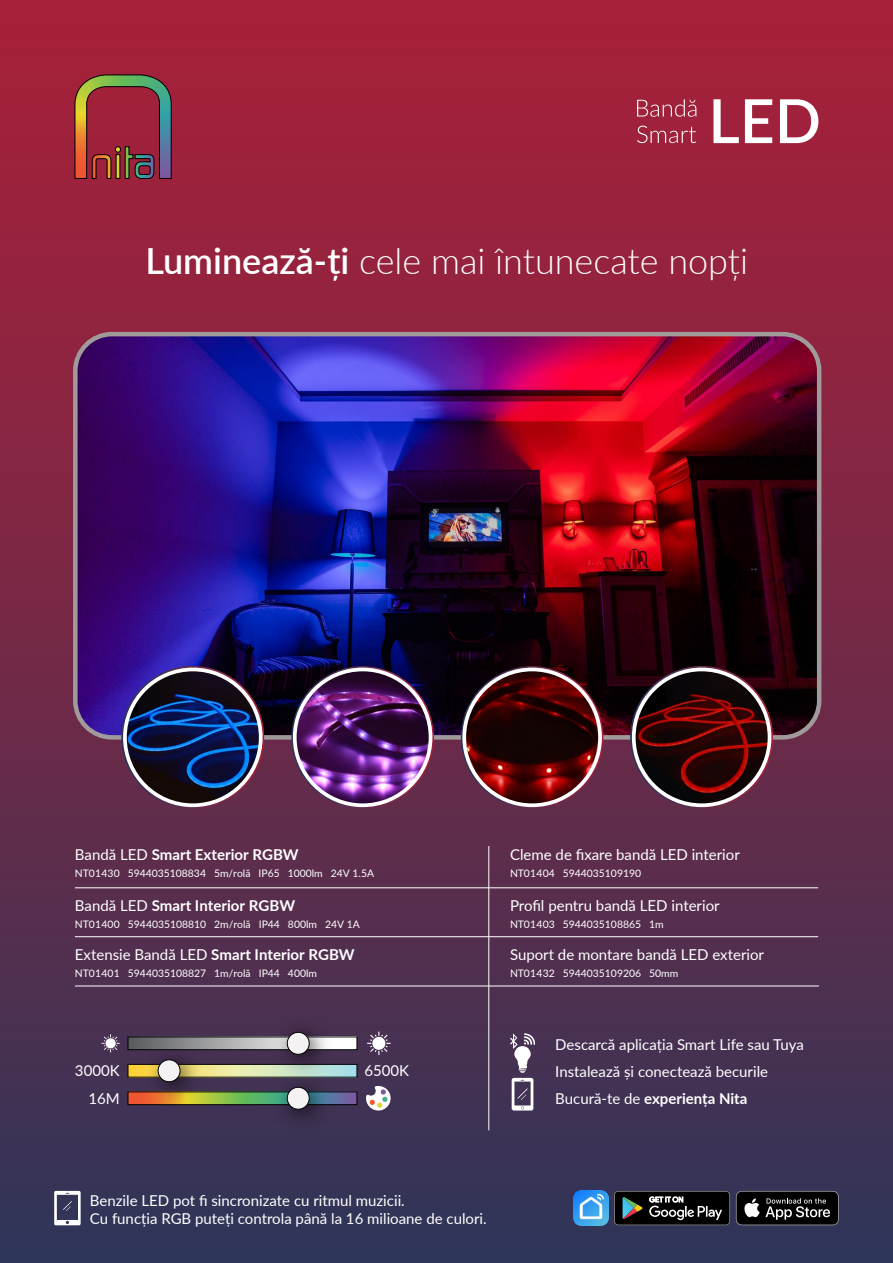
<style>
.page{position:relative;width:893px;height:1263px;background:#fff}
.page>*{position:absolute;margin:0;border:0;box-sizing:border-box;transform-origin:0 0}
.t1{font:300 36px "Lato";color:#fff}
.t2{font:15px/27px "Lato";color:#fff}
.t3{font:700 15px "Lato";color:#fff}
.t4{font:10.35px "Lato";color:#fff}
.s1{font-weight:600}
.s2{font-weight:400}
.s3{font-weight:700}
</style>
<div class="page">
<div style="left:0;top:0;width:893px;height:1263px;background:linear-gradient(to bottom,#af1e38,#333557)"></div>
<img style="left:75px;top:334px;width:744px;height:403px">
<div style="left:73px;top:332px;width:748px;height:408px;border:4px solid #a09a9a;border-radius:37px"></div>
<svg style="left:614px;top:1191px;width:116px;height:34px;background:#2b2d2c"></svg>
<svg style="left:736px;top:1191px;width:103px;height:34px;background:#2e2e2e"></svg>
<img style="left:574px;top:1191px;width:34px;height:34px">
<svg style="left:54px;top:1191px;width:27px;height:34px"></svg>
<svg style="left:130px;top:1094px;width:225px;height:9px"></svg>
<div style="left:128px;top:1092px;width:229px;height:13px;border:1px solid #000"></div>
<svg style="left:130px;top:1066px;width:225px;height:9px"></svg>
<div style="left:128px;top:1064px;width:229px;height:13px;border:1px solid #000"></div>
<svg style="left:130px;top:1039px;width:225px;height:9px"></svg>
<div style="left:128px;top:1037px;width:229px;height:13px;border:1px solid #000"></div>
<img style="left:265px;top:1010px;width:75px;height:55px">
<div style="left:287px;top:1032px;width:22px;height:22px;background:#f4f2f2;border-radius:50%"></div>
<div style="left:287px;top:1032px;width:22px;height:22px;border:1px solid #000;border-radius:50%"></div>
<img style="left:265px;top:1065px;width:75px;height:75px">
<div style="left:287px;top:1087px;width:22px;height:22px;background:#f4f2f2;border-radius:50%"></div>
<div style="left:287px;top:1087px;width:22px;height:22px;border:1px solid #000;border-radius:50%"></div>
<img style="left:136px;top:1037px;width:75px;height:75px">
<div style="left:158px;top:1060px;width:22px;height:22px;background:#f4f2f2;border-radius:50%"></div>
<div style="left:158px;top:1060px;width:22px;height:22px;border:1px solid #000;border-radius:50%"></div>
<svg style="left:367px;top:1031px;width:24px;height:24px"></svg>
<svg style="left:101px;top:1034px;width:19px;height:18px"></svg>
<svg style="left:366px;top:1086px;width:25px;height:24px"></svg>
<svg style="left:510px;top:1033px;width:25px;height:77px"></svg>
<hr style="left:75px;top:887px;width:743px;height:1px;background:#fff">
<hr style="left:489px;top:846px;width:1px;height:284px;background:#fff">
<hr style="left:489px;top:986px;width:330px;height:1px;background:#fff">
<hr style="left:75px;top:936px;width:743px;height:1px;background:#fff">
<hr style="left:75px;top:986px;width:414px;height:1px;background:#fff">
<svg style="left:75px;top:75px;width:96px;height:104px;background:#8c4642"></svg>
<svg style="left:637px;top:99px;width:59px;height:18px"></svg>
<svg style="left:637px;top:126px;width:59px;height:17px"></svg>
<svg style="left:713px;top:99px;width:26px;height:44px"></svg>
<svg style="left:745px;top:99px;width:27px;height:44px"></svg>
<svg style="left:780px;top:99px;width:38px;height:44px"></svg>
<svg style="left:292px;top:667px;width:141px;height:141px"></svg>
<img style="left:297px;top:671px;width:132px;height:132px;border-radius:66px">
<svg style="left:122px;top:667px;width:141px;height:141px"></svg>
<img style="left:127px;top:671px;width:132px;height:132px;border-radius:66px">
<svg style="left:631px;top:667px;width:141px;height:141px"></svg>
<img style="left:636px;top:671px;width:132px;height:132px;border-radius:66px">
<svg style="left:462px;top:667px;width:141px;height:141px"></svg>
<img style="left:466px;top:671px;width:132px;height:132px;border-radius:66px">
<h1 class="t1" style="left:145px;top:236px;width:604px"><span class="s1">Luminează-ți</span> cele mai întunecate nopți</h1>
<p class="t3" style="left:75px;top:844px;width:225px"><span class="s2">Bandă LED</span> Smart Exterior RGBW</p>
<p class="t4" style="left:75px;top:866px;width:301px">NT01430 5944035108834 5m/rolă IP65 1000lm 24V 1.5A</p>
<p class="t3" style="left:75px;top:894px;width:222px"><span class="s2">Bandă LED</span> Smart Interior RGBW</p>
<p class="t4" style="left:75px;top:917px;width:286px">NT01400 5944035108810 2m/rolă IP44 800lm 24V 1A</p>
<p class="t3" style="left:75px;top:943px;width:281px"><span class="s2">Extensie Bandă LED</span> Smart Interior RGBW</p>
<p class="t4" style="left:75px;top:966px;width:244px">NT01401 5944035108827 1m/rolă IP44 400lm</p>
<p class="t2" style="left:75px;top:1056px;width:46px">3000K</p>
<p class="t2" style="left:364px;top:1056px;width:46px">6500K</p>
<p class="t2" style="left:88px;top:1084px;width:33px">16M</p>
<p class="t2" style="left:510px;top:840px;width:231px">Cleme de fixare bandă LED interior</p>
<p class="t4" style="left:510px;top:866px;width:133px">NT01404 5944035109190</p>
<p class="t2" style="left:510px;top:891px;width:211px">Profil pentru bandă LED interior</p>
<p class="t4" style="left:510px;top:917px;width:155px">NT01403 5944035108865 1m</p>
<p class="t2" style="left:510px;top:940px;width:256px">Suport de montare bandă LED exterior</p>
<p class="t4" style="left:510px;top:966px;width:170px">NT01432 5944035109206 50mm</p>
<p class="t2" style="left:555px;top:1030px;width:250px">Descarcă aplicația Smart Life sau Tuya<br>Instalează și conectează becurile<br>Bucură-te de <span class="s3">experiența Nita</span></p>
<p class="t2" style="left:90px;top:1191px;width:398px;line-height:18px">Benzile LED pot fi sincronizate cu ritmul muzicii.<br>Cu funcția RGB puteți controla până la 16 milioane de culori.</p>
</div>
